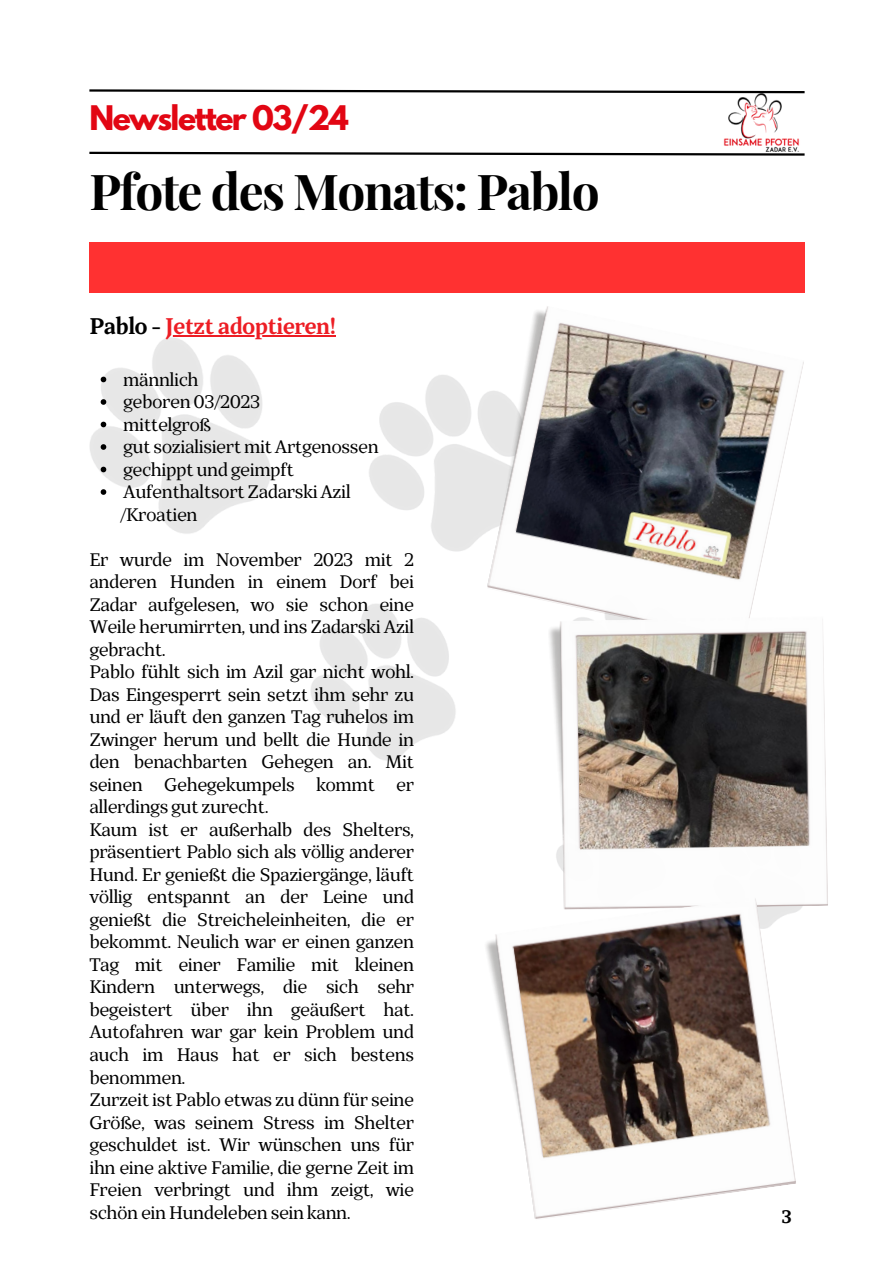
<style>
.page{position:relative;width:894px;height:1264px;background:#fff}
.page>*{position:absolute;margin:0;border:0;box-sizing:border-box;transform-origin:0 0}
.t1{font:700 49.5px "Playfair Display";letter-spacing:-.035em;color:#000}
.t2{font:700 30px "League Spartan";letter-spacing:-.05em;color:#e20613}
.t3{font:700 22.5px "TT Bells";letter-spacing:-.03em;color:#ed1d24}
.t4{font:18px/22.5px "TT Bells";letter-spacing:-.03em;color:#000}
.t5{font:700 18px "TT Bells";color:#000}
.s1{color:#000}
</style>
<div class="page">
<svg style="left:89px;top:89px;width:716px;height:5px"></svg>
<svg style="left:89px;top:151px;width:716px;height:5px"></svg>
<img style="left:89px;top:336px;width:710px;height:576px">
<div style="left:89px;top:242px;width:715px;height:50px;background:#ff3131"></div>
<img style="left:718px;top:93px;width:86px;height:59px">
<img style="left:474px;top:306px;width:330px;height:337px">
<img style="left:547px;top:616px;width:281px;height:294px">
<img style="left:482px;top:896px;width:314px;height:323px">
<hr style="left:165px;top:335px;width:170px;height:1px;background:#ed1d24">
<svg style="left:101px;top:376px;width:5px;height:6px"></svg>
<svg style="left:101px;top:399px;width:5px;height:6px"></svg>
<svg style="left:101px;top:421px;width:5px;height:6px"></svg>
<svg style="left:101px;top:444px;width:5px;height:6px"></svg>
<svg style="left:101px;top:466px;width:5px;height:6px"></svg>
<svg style="left:101px;top:489px;width:5px;height:6px"></svg>
<h2 class="t2" style="left:89px;top:103px;width:261px">Newsletter 03/24</h2>
<h1 class="t1" style="left:89px;top:156px;width:511px">Pfote des Monats: Pablo</h1>
<p class="t3" style="left:89px;top:312px;width:248px"><span class="s1">Pablo -</span> Jetzt adoptieren!</p>
<p class="t4" style="left:120px;top:368px;width:260px">männlich<br>geboren 03/2023<br>mittelgroß<br>gut sozialisiert mit Artgenossen gechippt und geimpft<br>Aufenthaltsort Zadarski Azil /Kroatien</p>
<p class="t4" style="left:89px;top:548px;width:326px">Er wurde im November 2023 mit 2 anderen Hunden in einem Dorf bei Zadar aufgelesen, wo sie schon eine Weile herumirrten, und ins Zadarski Azil gebracht.<br>Pablo fühlt sich im Azil gar nicht wohl.<br>Das Eingesperrt sein setzt ihm sehr zu und er läuft den ganzen Tag ruhelos im Zwinger herum und bellt die Hunde in den benachbarten Gehegen an. Mit seinen Gehegekumpels kommt er allerdings gut zurecht.<br>Kaum ist er außerhalb des Shelters, präsentiert Pablo sich als völlig anderer Hund. Er genießt die Spaziergänge, läuft völlig entspannt an der Leine und genießt die Streicheleinheiten, die er bekommt. Neulich war er einen ganzen Tag mit einer Familie mit kleinen Kindern unterwegs, die sich sehr begeistert über ihn geäußert hat.<br>Autofahren war gar kein Problem und auch im Haus hat er sich bestens benommen.<br>Zurzeit ist Pablo etwas zu dünn für seine Größe, was seinem Stress im Shelter geschuldet ist. Wir wünschen uns für ihn eine aktive Familie, die gerne Zeit im Freien verbringt und ihm zeigt, wie schön ein Hundeleben sein kann.</p>
<p class="t5" style="left:781px;top:1205px;width:12px">3</p>
</div>
